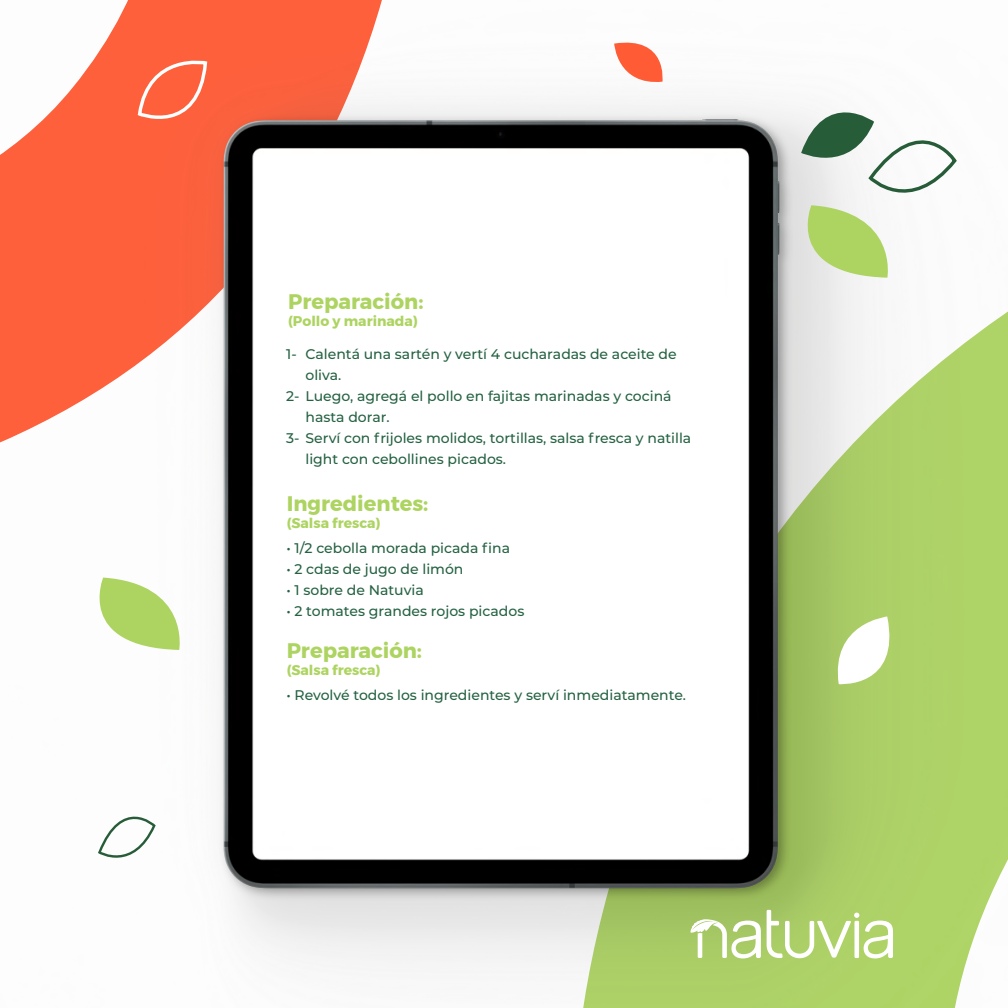
<style>
.page{position:relative;width:1008px;height:1008px;background:#fff}
.page>*{position:absolute;margin:0;border:0;box-sizing:border-box;transform-origin:0 0}
.t1{font:700 21px "Montserrat";color:#add461}
.t2{font:500 14px "Montserrat";color:#256242}
.t3{font:700 14px "Montserrat";color:#add461}
</style>
<div class="page">
<img style="left:0;top:0;width:1008px;height:1008px">
<svg style="left:767px;top:910px;width:126px;height:48px"></svg>
<svg style="left:690px;top:919px;width:71px;height:39px"></svg>
<svg style="left:614px;top:35px;width:54px;height:51px"></svg>
<svg style="left:830px;top:617px;width:72px;height:72px"></svg>
<svg style="left:136px;top:53px;width:73px;height:84px;background:#fd7150"></svg>
<svg style="left:783px;top:87px;width:177px;height:191px"></svg>
<svg style="left:74px;top:578px;width:116px;height:72px"></svg>
<svg style="left:97px;top:796px;width:60px;height:76px"></svg>
<h1 class="t1" style="left:288px;top:285px;width:137px">Preparación:</h1>
<p class="t3" style="left:288px;top:310px;width:131px">(Pollo y marinada)</p>
<p class="t2" style="left:286px;top:344px;width:392px">1- Calentá una sartén y vertí 4 cucharadas de aceite de</p>
<p class="t2" style="left:305px;top:365px;width:37px">oliva.</p>
<p class="t2" style="left:286px;top:386px;width:387px">2- Luego, agregá el pollo en fajitas marinadas y cociná</p>
<p class="t2" style="left:305px;top:407px;width:86px">hasta dorar.</p>
<p class="t2" style="left:286px;top:428px;width:407px">3- Serví con frijoles molidos, tortillas, salsa fresca y natilla</p>
<p class="t2" style="left:305px;top:449px;width:202px">light con cebollines picados.</p>
<h1 class="t1" style="left:287px;top:486px;width:143px">Ingredientes:</h1>
<p class="t3" style="left:287px;top:511px;width:95px">(Salsa fresca)</p>
<p class="t2" style="left:286px;top:539px;width:225px">• 1/2 cebolla morada picada fina</p>
<p class="t2" style="left:286px;top:560px;width:179px">• 2 cdas de jugo de limón</p>
<p class="t2" style="left:286px;top:581px;width:139px">• 1 sobre de Natuvia</p>
<p class="t2" style="left:286px;top:602px;width:240px">• 2 tomates grandes rojos picados</p>
<h1 class="t1" style="left:287px;top:633px;width:137px">Preparación:</h1>
<p class="t3" style="left:287px;top:658px;width:95px">(Salsa fresca)</p>
<p class="t2" style="left:286px;top:686px;width:401px">• Revolvé todos los ingredientes y serví inmediatamente.</p>
</div>
